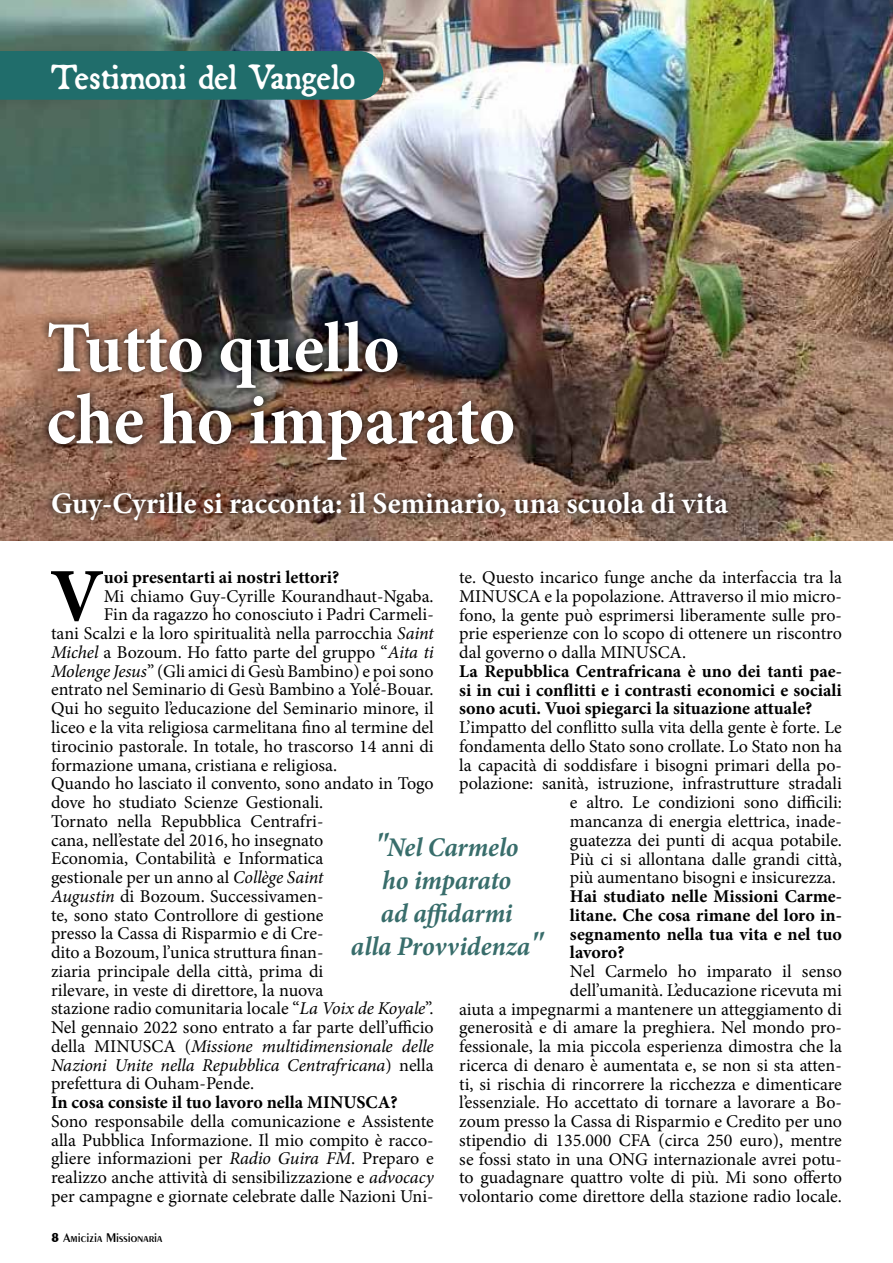
<style>
.page{position:relative;width:893px;height:1263px;background:#fff}
.page>*{position:absolute;margin:0;border:0;box-sizing:border-box;transform-origin:0 0}
.t1{font:700 75.75px "Mignon";color:#000}
.t2{font:700 72px/72px "Mignon";letter-spacing:-.005em;color:#fff;scale:.96 1}
.t3{font:37.5px "Broadsheet";letter-spacing:-.01em;color:#fff}
.t4{font:700 30px "Mignon";color:#fff}
.t5{font:italic 700 27px/33px "Mignon";letter-spacing:-.005em;color:#386d6b;text-align:center;scale:.95 1}
.t6{font:18px/18.8px "Mignon";color:#000;text-align:justify}
.t7{font:700 18px/18.8px "Mignon";color:#000;text-align:justify}
.t8{font:italic 18px "Mignon";letter-spacing:-.01em;color:#000}
.t9{font:600 13.5px "Peignot LT Std";color:#000}
.s1{font-style:italic}
.s2{font-style:normal}
.s3{font-size:33px}
.s4{font-family:"Peignot";font-weight:700}
</style>
<div class="page">
<img style="left:0;top:0;width:893px;height:540px">
<div style="left:0;top:51px;width:383px;height:49px;background:#206d6b"></div>
<hr style="left:892px;top:674px;width:1px;height:589px;background:#9db2b7">
<img style="left:39px;top:312px;width:483px;height:157px">
<svg style="left:43px;top:483px;width:693px;height:46px;background:#7b5b4b"></svg>
<h3 class="t3" style="left:51px;top:48px;width:306px">Testimoni del Vangelo</h3>
<h2 class="t2" style="left:47px;top:311px;width:490px">Tutto quello<br>che ho imparato</h2>
<h3 class="t4" style="left:51px;top:482px;width:679px">Guy-Cyrille si racconta: il Seminario, una scuola di vita</h3>
<h1 class="t1" style="left:50px;top:543px;width:55px">V</h1>
<p class="t7" style="left:104px;top:567px;width:237px">uoi presentarti ai nostri lettori?</p>
<p class="t6" style="left:459px;top:568px;width:384px">te. Questo incarico funge anche da interfaccia tra la MINUSCA e la popolazione. Attraverso il mio micro&shy;fono, la gente può esprimersi liberamente sulle pro&shy;prie esperienze con lo scopo di ottenere un riscontro dal governo o dalla MINUSCA.</p>
<p class="t7" style="left:459px;top:661px;width:384px">La Repubblica Centrafricana è uno dei tanti pae&shy;si in cui i conflitti e i contrasti economici e sociali sono acuti. Vuoi spiegarci la situazione attuale?</p>
<p class="t6" style="left:459px;top:718px;width:384px">L’impatto del conflitto sulla vita della gente è forte. Le</p>
<p class="t6" style="left:459px;top:737px;width:384px">fondamenta dello Stato sono crollate. Lo Stato non ha</p>
<p class="t6" style="left:459px;top:756px;width:384px">la capacità di soddisfare i bisogni primari della po-</p>
<p class="t6" style="left:459px;top:774px;width:384px">polazione: sanità, istruzione, infrastrutture stradali</p>
<p class="t6" style="left:570px;top:793px;width:273px">e altro. Le condizioni sono difficili:</p>
<p class="t6" style="left:570px;top:812px;width:273px">mancanza di energia elettrica, inade-</p>
<p class="t6" style="left:570px;top:831px;width:273px">guatezza dei punti di acqua potabile.</p>
<p class="t6" style="left:570px;top:849px;width:273px">Più ci si allontana dalle grandi città,</p>
<p class="t6" style="left:570px;top:868px;width:267px">più aumentano bisogni e insicurezza.</p>
<p class="t7" style="left:570px;top:887px;width:273px">Hai studiato nelle Missioni Carme&shy;litane. Che cosa rimane del loro in&shy;segnamento nella tua vita e nel tuo lavoro?</p>
<p class="t6" style="left:459px;top:962px;width:384px;text-align:right">Nel Carmelo ho imparato il senso<br>dell’umanità. L’educazione ricevuta mi<br>aiuta a impegnarmi a mantenere un atteggiamento di generosità e di amare la preghiera. Nel mondo pro&shy;fessionale, la mia piccola esperienza dimostra che la ricerca di denaro è aumentata e, se non si sta atten&shy;ti, si rischia di rincorrere la ricchezza e dimenticare l’essenziale. Ho accettato di tornare a lavorare a Bo&shy;zoum presso la Cassa di Risparmio e Credito per uno stipendio di 135.000 CFA (circa 250 euro), mentre se fossi stato in una ONG internazionale avrei potu&shy;to guadagnare quattro volte di più. Mi sono offerto volontario come direttore della stazione radio locale.</p>
<p class="t6" style="left:104px;top:587px;width:331px">Mi chiamo Guy-Cyrille Kourandhaut-Ngaba.</p>
<p class="t6" style="left:104px;top:605px;width:331px">Fin da ragazzo ho conosciuto i Padri Carmeli-</p>
<p class="t6" style="left:51px;top:624px;width:384px">tani Scalzi e la loro spiritualità nella parrocchia <span class="s1">Saint</span></p>
<p class="t6" style="left:51px;top:643px;width:384px"><span class="s1">Michel</span> a Bozoum. Ho fatto parte del gruppo “<span class="s1">Aita ti</span></p>
<p class="t6" style="left:51px;top:662px;width:384px"><span class="s1">Molenge Jesus</span>” (Gli amici di Gesù Bambino) e poi sono</p>
<p class="t6" style="left:51px;top:680px;width:384px">entrato nel Seminario di Gesù Bambino a Yolé-Bouar.</p>
<p class="t6" style="left:51px;top:699px;width:384px">Qui ho seguito l’educazione del Seminario minore, il</p>
<p class="t6" style="left:51px;top:718px;width:384px">liceo e la vita religiosa carmelitana fino al termine del</p>
<p class="t6" style="left:51px;top:737px;width:384px">tirocinio pastorale. In totale, ho trascorso 14 anni di</p>
<p class="t6" style="left:51px;top:755px;width:288px">formazione umana, cristiana e religiosa.</p>
<p class="t6" style="left:51px;top:774px;width:384px">Quando ho lasciato il convento, sono andato in Togo</p>
<p class="t6" style="left:51px;top:793px;width:274px">dove ho studiato Scienze Gestionali.</p>
<p class="t6" style="left:51px;top:812px;width:274px">Tornato nella Repubblica Centrafri-</p>
<p class="t6" style="left:51px;top:830px;width:274px">cana, nell’estate del 2016, ho insegnato</p>
<p class="t6" style="left:51px;top:849px;width:274px">Economia, Contabilità e Informatica</p>
<p class="t6" style="left:51px;top:868px;width:274px">gestionale per un anno al <span class="s1">Collège Saint</span></p>
<p class="t6" style="left:51px;top:887px;width:274px"><span class="s1">Augustin</span> di Bozoum. Successivamen-</p>
<p class="t6" style="left:51px;top:905px;width:274px">te, sono stato Controllore di gestione</p>
<p class="t6" style="left:51px;top:924px;width:274px">presso la Cassa di Risparmio e di Cre-</p>
<p class="t6" style="left:51px;top:943px;width:274px">dito a Bozoum, l’unica struttura finan-</p>
<p class="t6" style="left:51px;top:962px;width:274px">ziaria principale della città, prima di</p>
<p class="t6" style="left:51px;top:980px;width:274px">rilevare, in veste di direttore, la nuova</p>
<p class="t6" style="left:51px;top:999px;width:384px">stazione radio comunitaria locale “<span class="s1">La Voix de Koyale</span>”.</p>
<p class="t6" style="left:51px;top:1018px;width:384px">Nel gennaio 2022 sono entrato a far parte dell’ufficio</p>
<p class="t8" style="left:51px;top:1034px;width:384px"><span class="s2">della MINUSCA (</span>Missione multidimensionale delle</p>
<p class="t8" style="left:51px;top:1052px;width:384px">Nazioni Unite nella Repubblica Centrafricana<span class="s2">) nella</span></p>
<p class="t6" style="left:51px;top:1074px;width:205px">prefettura di Ouham-Pende.</p>
<p class="t7" style="left:51px;top:1093px;width:348px">In cosa consiste il tuo lavoro nella MINUSCA?</p>
<p class="t6" style="left:51px;top:1112px;width:384px">Sono responsabile della comunicazione e Assistente alla Pubblica Informazione. Il mio compito è racco&shy;gliere informazioni per <span class="s1">Radio Guira FM</span>. Preparo e realizzo anche attività di sensibilizzazione e <span class="s1">advocacy </span>per campagne e giornate celebrate dalle Nazioni Uni-</p>
<h3 class="t5" style="left:351px;top:831px;width:203px"><span class="s3">"</span>Nel Carmelo<br>ho imparato<br>ad affidarmi<br>alla Provvidenza<span class="s3">"</span></h3>
<p class="t9" style="left:51px;top:1230px;width:113px"><span class="s4">8</span> Amicizia Missionaria</p>
</div>
